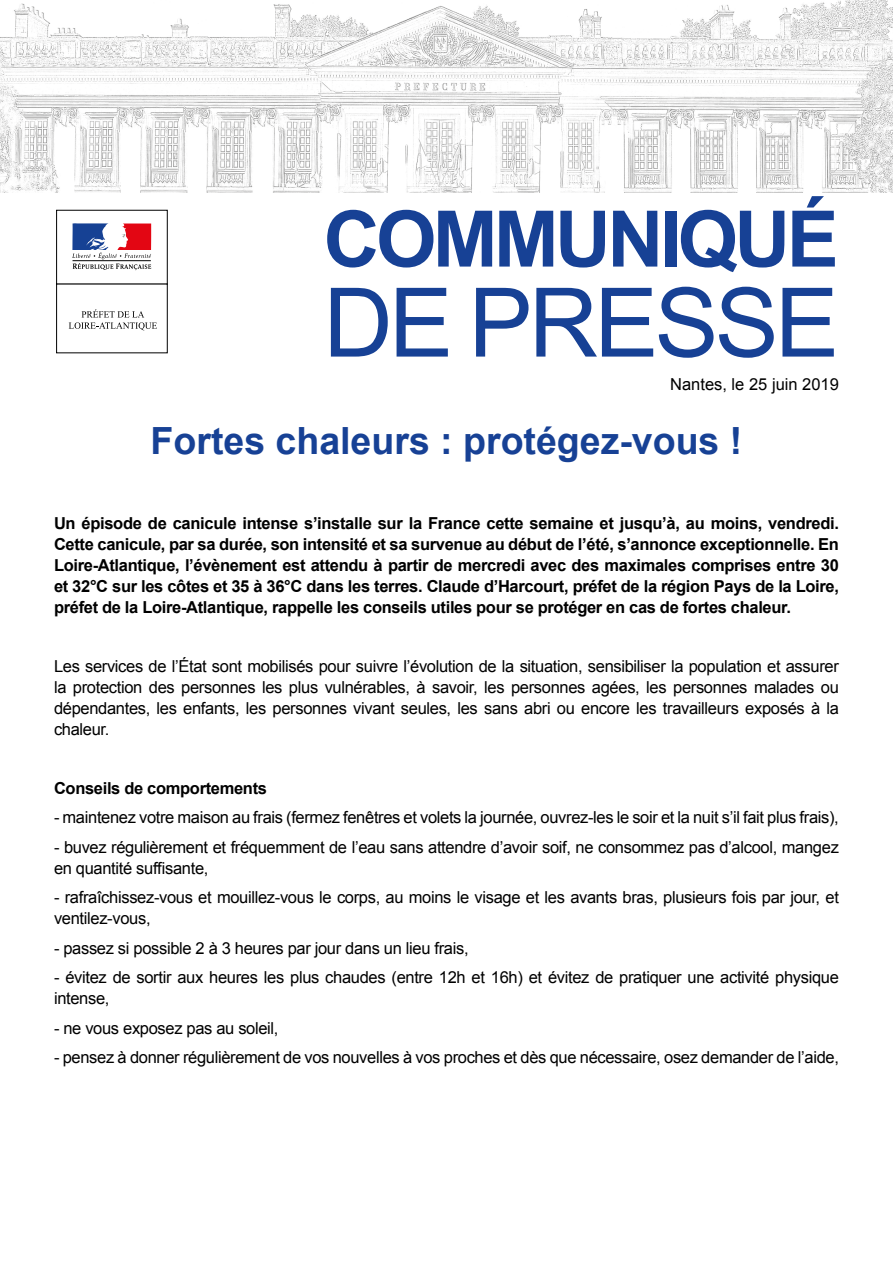
<style>
.page{position:relative;width:893px;height:1263px;background:#fff}
.page>*{position:absolute;margin:0;border:0;box-sizing:border-box;transform-origin:0 0}
.t1{font:96px "Arial";letter-spacing:-.04em;color:#174195}
.t2{font:700 78px "Arial";letter-spacing:-.05em;color:#174195}
.t3{font:700 37.5px "Arial";color:#174195}
.t4{font:16.5px/21px "Arial";letter-spacing:-.02em;color:#000}
.t5{font:700 16.5px/21px "Arial";letter-spacing:-.02em;color:#000;text-align:justify}
.t6{font:16.5px "Arial";color:#000}
</style>
<div class="page">
<img style="left:0;top:0;width:893px;height:192px">
<div style="left:56px;top:210px;width:112px;height:75px;border:1px solid #000"></div>
<div style="left:56px;top:284px;width:112px;height:69px;border:1px solid #000"></div>
<svg style="left:69px;top:309px;width:88px;height:21px"></svg>
<svg style="left:72px;top:224px;width:79px;height:46px"></svg>
<h2 class="t2" style="left:323px;top:187px;width:517px">COMMUNIQUÉ</h2>
<h1 class="t1" style="left:323px;top:260px;width:517px">DE PRESSE</h1>
<p class="t6" style="left:670px;top:373px;width:170px">Nantes, le 25 juin 2019</p>
<h3 class="t3" style="left:151px;top:416px;width:593px">Fortes chaleurs : protégez-vous !</h3>
<p class="t5" style="left:54px;top:513px;width:786px">Un épisode de canicule intense s’installe sur la France cette semaine et jusqu’à, au moins, vendredi.<br>Cette canicule, par sa durée, son intensité et sa survenue au début de l’été, s’annonce exceptionnelle. En Loire-Atlantique, l’évènement est attendu à partir de mercredi avec des maximales comprises entre 30 et 32°C sur les côtes et 35 à 36°C dans les terres. Claude d’Harcourt, préfet de la région Pays de la Loire, préfet de la Loire-Atlantique, rappelle les conseils utiles pour se protéger en cas de fortes chaleur.</p>
<p class="t4" style="left:54px;top:656px;width:786px;text-align:justify">Les services de l’État sont mobilisés pour suivre l’évolution de la situation, sensibiliser la population et assurer la protection des personnes les plus vulnérables, à savoir, les personnes agées, les personnes malades ou dépendantes, les enfants, les personnes vivant seules, les sans abri ou encore les travailleurs exposés à la chaleur.</p>
<p class="t5" style="left:54px;top:778px;width:215px">Conseils de comportements</p>
<p class="t4" style="left:54px;top:807px;width:786px">- maintenez votre maison au frais (fermez fenêtres et volets la journée, ouvrez-les le soir et la nuit s’il fait plus frais),</p>
<p class="t4" style="left:54px;top:837px;width:786px">- buvez régulièrement et fréquemment de l’eau sans attendre d’avoir soif, ne consommez pas d’alcool, mangez en quantité suffisante,</p>
<p class="t4" style="left:54px;top:887px;width:786px">- rafraîchissez-vous et mouillez-vous le corps, au moins le visage et les avants bras, plusieurs fois par jour, et ventilez-vous,</p>
<p class="t4" style="left:54px;top:938px;width:416px">- passez si possible 2 à 3 heures par jour dans un lieu frais,</p>
<p class="t4" style="left:54px;top:967px;width:786px">- évitez de sortir aux heures les plus chaudes (entre 12h et 16h) et évitez de pratiquer une activité physique intense,</p>
<p class="t4" style="left:54px;top:1018px;width:226px">- ne vous exposez pas au soleil,</p>
<p class="t4" style="left:54px;top:1047px;width:786px">- pensez à donner régulièrement de vos nouvelles à vos proches et dès que nécessaire, osez demander de l’aide,</p>
</div>
